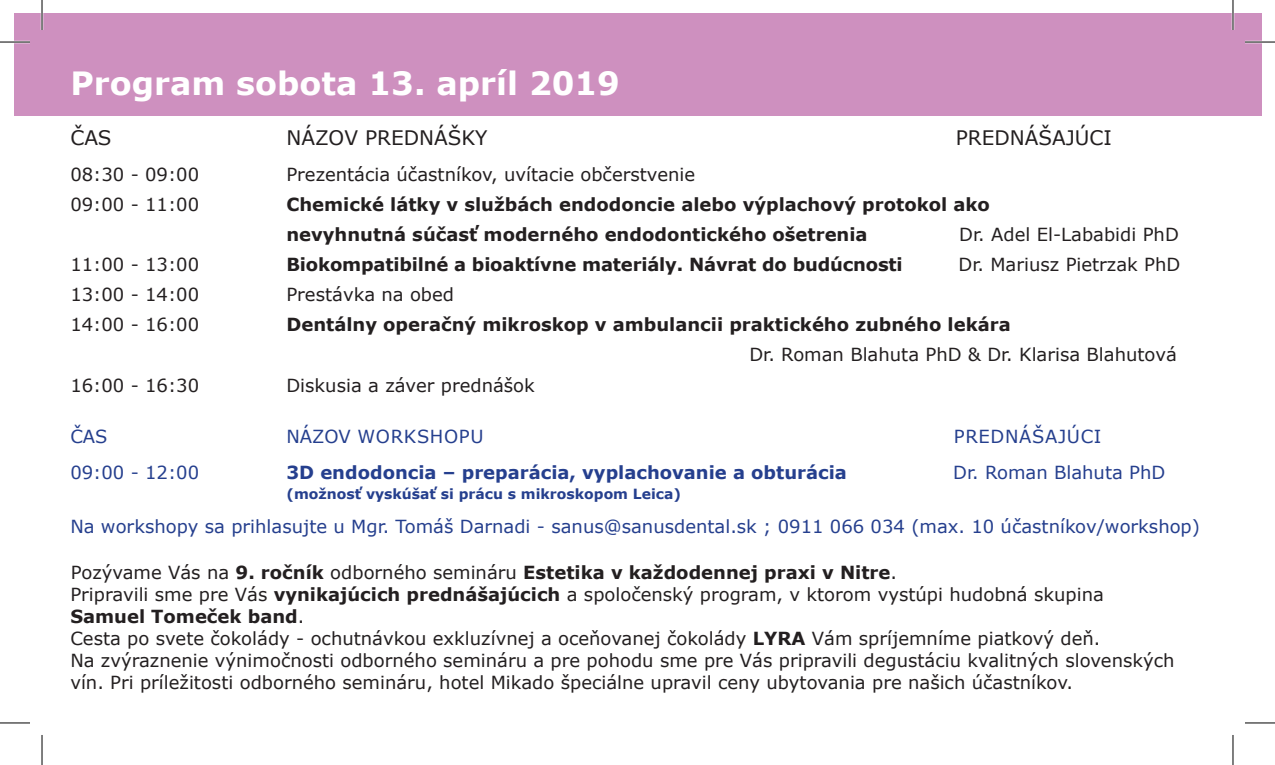
<style>
.page{position:relative;width:1275px;height:765px;background:#fff}
.page>*{position:absolute;margin:0;border:0;box-sizing:border-box;transform-origin:0 0}
.t1{font:700 32px "Verdana";color:#fff}
.t2{font:20px "Verdana";color:#231f20}
.t3{font:18px/22px "Verdana";color:#231f20}
.t4{font:700 18px/30px "Verdana";color:#231f20}
.t5{font:18px "Verdana";color:#253f8e}
.t6{font:700 18px "Verdana";color:#253f8e}
.t7{font:18px "Verdana";letter-spacing:.035em;color:#253f8e}
.t8{font:700 14px "Verdana";color:#253f8e}
.s1{font-weight:400}
.s2{font-weight:700}
</style>
<div class="page">
<div style="left:14px;top:14px;width:1247px;height:102px;background:#ce90bf"></div>
<hr style="left:0;top:41px;width:30px;height:2px;background:#fff">
<hr style="left:1245px;top:41px;width:30px;height:2px;background:#fff">
<hr style="left:41px;top:0;width:2px;height:30px;background:#fff">
<hr style="left:1231px;top:0;width:3px;height:30px;background:#fff">
<hr style="left:0;top:42px;width:30px;height:1px;background:#000">
<hr style="left:1245px;top:42px;width:30px;height:1px;background:#000">
<hr style="left:0;top:722px;width:30px;height:1px;background:#000">
<hr style="left:1245px;top:722px;width:30px;height:1px;background:#000">
<hr style="left:42px;top:0;width:1px;height:30px;background:#000">
<hr style="left:42px;top:734px;width:1px;height:30px;background:#000">
<hr style="left:1232px;top:0;width:1px;height:30px;background:#000">
<hr style="left:1232px;top:734px;width:1px;height:30px;background:#000">
<p class="t1" style="left:70px;top:61px;width:551px">Program sobota 13. apríl 2019</p>
<p class="t2" style="left:70px;top:124px;width:43px">ČAS</p>
<p class="t2" style="left:286px;top:124px;width:203px">NÁZOV PREDNÁŠKY</p>
<p class="t2" style="left:955px;top:124px;width:158px">PREDNÁŠAJÚCI</p>
<p class="t3" style="left:70px;top:163px;width:130px">08:30 - 09:00</p>
<p class="t3" style="left:286px;top:163px;width:410px">Prezentácia účastníkov, uvítacie občerstvenie</p>
<p class="t3" style="left:70px;top:193px;width:130px">09:00 - 11:00</p>
<p class="t4" style="left:286px;top:189px;width:705px">Chemické látky v službách endodoncie alebo výplachový protokol ako</p>
<p class="t4" style="left:286px;top:219px;width:583px">nevyhnutná súčasť moderného endodontického ošetrenia</p>
<p class="t3" style="left:959px;top:223px;width:221px">Dr. Adel El-Lababidi PhD</p>
<p class="t3" style="left:70px;top:253px;width:130px">11:00 - 13:00</p>
<p class="t4" style="left:286px;top:249px;width:618px">Biokompatibilné a bioaktívne materiály. Návrat do budúcnosti</p>
<p class="t3" style="left:958px;top:253px;width:223px">Dr. Mariusz Pietrzak PhD</p>
<p class="t3" style="left:70px;top:283px;width:130px">13:00 - 14:00</p>
<p class="t3" style="left:286px;top:283px;width:169px">Prestávka na obed</p>
<p class="t3" style="left:70px;top:313px;width:130px">14:00 - 16:00</p>
<p class="t4" style="left:749px;top:309px;width:429px;text-indent:-463px">Dentálny operačný mikroskop v ambulancii praktického zubného lekára<br><span class="s1">Dr. Roman Blahuta PhD &amp; Dr. Klarisa Blahutová</span></p>
<p class="t3" style="left:70px;top:373px;width:130px">16:00 - 16:30</p>
<p class="t3" style="left:286px;top:373px;width:250px">Diskusia a záver prednášok</p>
<p class="t5" style="left:70px;top:424px;width:39px">ČAS</p>
<p class="t7" style="left:286px;top:424px;width:199px">NÁZOV WORKSHOPU</p>
<p class="t7" style="left:954px;top:424px;width:149px">PREDNÁŠAJÚCI</p>
<p class="t5" style="left:70px;top:460px;width:130px">09:00 - 12:00</p>
<p class="t6" style="left:286px;top:459px;width:562px">3D endodoncia – preparácia, vyplachovanie a obturácia</p>
<p class="t5" style="left:953px;top:460px;width:214px">Dr. Roman Blahuta PhD</p>
<p class="t8" style="left:286px;top:484px;width:396px">(možnosť vyskúšať si prácu s mikroskopom Leica)</p>
<p class="t5" style="left:70px;top:514px;width:1131px">Na workshopy sa prihlasujte u Mgr. Tomáš Darnadi - sanus@sanusdental.sk ; 0911 066 034 (max. 10 účastníkov/workshop)</p>
<p class="t4" style="left:71px;top:557px;width:828px"><span class="s1">Pozývame Vás na</span> 9. ročník <span class="s1">odborného semináru</span> Estetika v každodennej praxi v Nitre<span class="s1">.</span></p>
<p class="t3" style="left:70px;top:583px;width:1035px">Pripravili sme pre Vás <span class="s2">vynikajúcich prednášajúcich</span> a spoločenský program, v ktorom vystúpi hudobná skupina</p>
<p class="t4" style="left:70px;top:601px;width:235px">Samuel Tomeček band<span class="s1">.</span></p>
<p class="t3" style="left:70px;top:627px;width:1031px">Cesta po svete čokolády - ochutnávkou exkluzívnej a oceňovanej čokolády <span class="s2">LYRA</span> Vám spríjemníme piatkový deň.</p>
<p class="t3" style="left:70px;top:649px;width:1105px">Na zvýraznenie výnimočnosti odborného semináru a pre pohodu sme pre Vás pripravili degustáciu kvalitných slovenských vín. Pri príležitosti odborného semináru, hotel Mikado špeciálne upravil ceny ubytovania pre našich účastníkov.</p>
</div>
